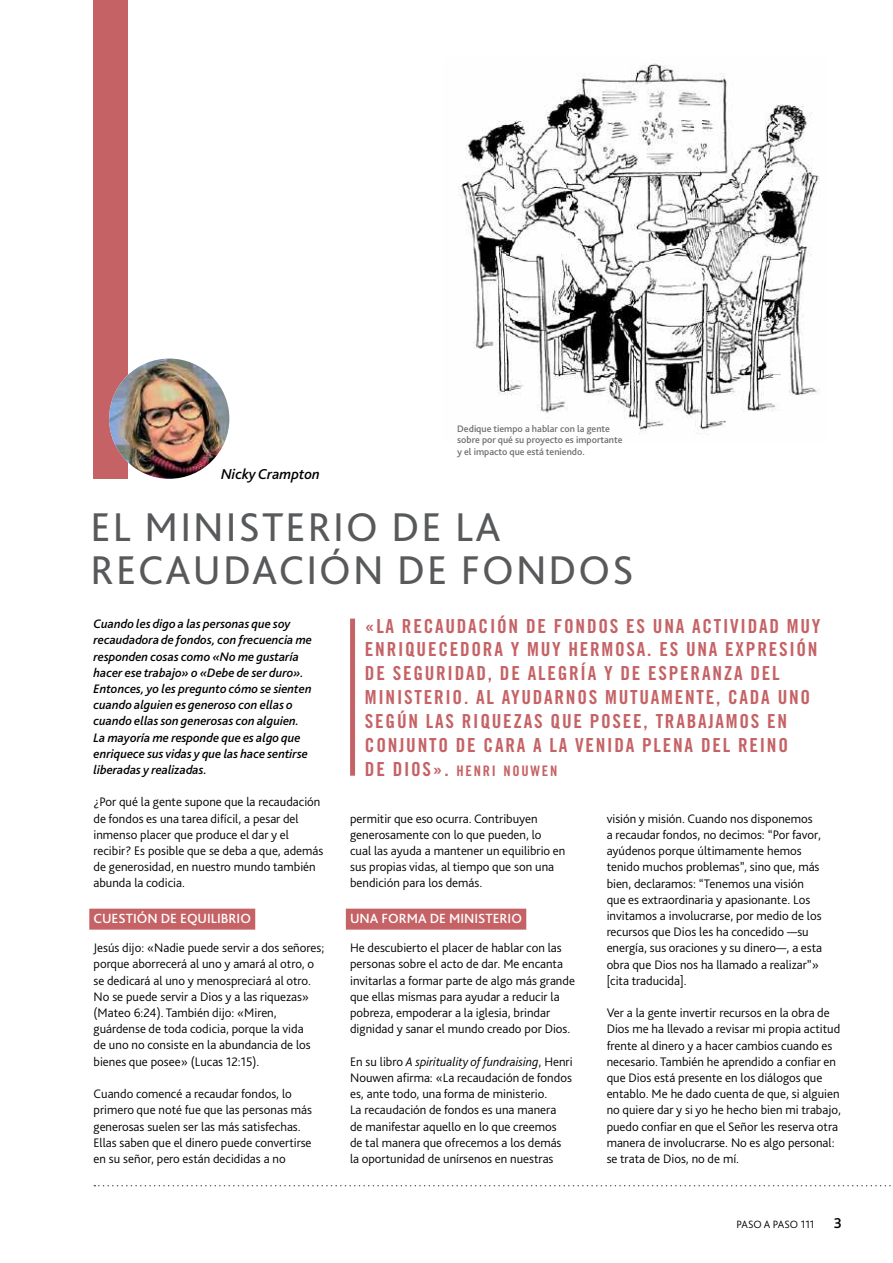
<style>
.page{position:relative;width:893px;height:1263px;background:#fff}
.page>*{position:absolute;margin:0;border:0;box-sizing:border-box;transform-origin:0 0}
.t1{font:42px/43.5px "Bliss Pro";letter-spacing:.05em;color:#58595b}
.t2{font:19.35px/23.9px "Trade Gothic Bold Cond Twenty";letter-spacing:.09em;color:#c56265}
.t3{font:italic 500 15px "Bliss Pro";color:#000}
.t4{font:500 15px "Bliss Pro";color:#000}
.t5{font:14.55px "Trade Gothic Bold Cond Twenty";letter-spacing:.12em;color:#c56265}
.t6{font:500 13.95px "Bliss Pro";color:#fff}
.t7{font:300 12.9px/16.2px "Bliss Pro";color:#000}
.t8{font:italic 500 12.9px/16.2px "Bliss Pro";color:#000}
.t9{font:300 11.1px "Bliss Pro";color:#000}
.t10{font:500 9.9px/11.4px "Bliss Pro";color:#6d6e71}
.s1{font-size:19.35px}
.s2{font-style:italic}
</style>
<div class="page">
<svg style="left:94px;top:1185px;width:797px;height:1px"></svg>
<div style="left:89px;top:909px;width:166px;height:21px;background:#c56265"></div>
<div style="left:346px;top:909px;width:180px;height:21px;background:#c56265"></div>
<div style="left:94px;top:0;width:34px;height:479px;background:#c56265"></div>
<img style="left:109px;top:359px;width:120px;height:120px;border-radius:60px">
<div style="left:350px;top:619px;width:5px;height:157px;background:#c56265"></div>
<img style="left:458px;top:63px;width:362px;height:372px">
<p class="t3" style="left:221px;top:464px;width:100px">Nicky Crampton</p>
<p class="t10" style="left:457px;top:423px;width:167px">Dedique tiempo a hablar con la gente sobre por qué su proyecto es importante y el impacto que está teniendo.</p>
<h1 class="t1" style="left:91px;top:504px;width:545px">EL MINISTERIO DE LA<br>RECAUDACIÓN DE FONDOS</h1>
<p class="t8" style="left:94px;top:616px;width:220px">Cuando les digo a las personas que soy recaudadora de fondos, con frecuencia me responden cosas como «No me gustaría hacer ese trabajo» o «Debe de ser duro».<br>Entonces, yo les pregunto cómo se sienten cuando alguien es generoso con ellas o cuando ellas son generosas con alguien.<br>La mayoría me responde que es algo que enriquece sus vidas y que las hace sentirse liberadas y realizadas.</p>
<p class="t7" style="left:94px;top:794px;width:231px">¿Por qué la gente supone que la recaudación de fondos es una tarea difícil, a pesar del inmenso placer que produce el dar y el recibir? Es posible que se deba a que, además de generosidad, en nuestro mundo también abunda la codicia.</p>
<p class="t6" style="left:94px;top:910px;width:159px">CUESTIÓN DE EQUILIBRIO</p>
<p class="t7" style="left:94px;top:939px;width:232px">Jesús dijo: «Nadie puede servir a dos señores; porque aborrecerá al uno y amará al otro, o se dedicará al uno y menospreciará al otro.<br>No se puede servir a Dios y a las riquezas» (Mateo 6:24). También dijo: «Miren, guárdense de toda codicia, porque la vida<br>de uno no consiste en la abundancia de los bienes que posee» (Lucas 12:15).</p>
<p class="t7" style="left:94px;top:1085px;width:220px">Cuando comencé a recaudar fondos, lo primero que noté fue que las personas más generosas suelen ser las más satisfechas.<br>Ellas saben que el dinero puede convertirse en su señor, pero están decididas a no</p>
<p class="t2" style="left:365px;top:614px;width:457px">«LA RECAUDACIÓN DE FONDOS ES UNA ACTIVIDAD MUY ENRIQUECEDORA Y MUY HERMOSA. ES UNA EXPRESIÓN DE SEGURIDAD, DE ALEGRÍA Y DE ESPERANZA DEL MINISTERIO. AL AYUDARNOS MUTUAMENTE, CADA UNO SEGÚN LAS RIQUEZAS QUE POSEE, TRABAJAMOS EN CONJUNTO DE CARA A LA VENIDA PLENA DEL REINO</p>
<p class="t5" style="left:365px;top:762px;width:194px"><span class="s1">DE DIOS».</span> HENRI NOUWEN</p>
<p class="t7" style="left:350px;top:810px;width:217px">permitir que eso ocurra. Contribuyen generosamente con lo que pueden, lo cual las ayuda a mantener un equilibrio en sus propias vidas, al tiempo que son una bendición para los demás.</p>
<p class="t6" style="left:350px;top:910px;width:173px">UNA FORMA DE MINISTERIO</p>
<p class="t7" style="left:350px;top:939px;width:226px">He descubierto el placer de hablar con las personas sobre el acto de dar. Me encanta invitarlas a formar parte de algo más grande que ellas mismas para ayudar a reducir la pobreza, empoderar a la iglesia, brindar dignidad y sanar el mundo creado por Dios.</p>
<p class="t7" style="left:350px;top:1053px;width:224px">En su libro <span class="s2">A spirituality of fundraising</span>, Henri Nouwen afirma: «La recaudación de fondos es, ante todo, una forma de ministerio.<br>La recaudación de fondos es una manera<br>de manifestar aquello en lo que creemos<br>de tal manera que ofrecemos a los demás la oportunidad de unírsenos en nuestras</p>
<p class="t7" style="left:607px;top:810px;width:217px">visión y misión. Cuando nos disponemos<br>a recaudar fondos, no decimos: “Por favor, ayúdenos porque últimamente hemos tenido muchos problemas”, sino que, más bien, declaramos: “Tenemos una visión que es extraordinaria y apasionante. Los invitamos a involucrarse, por medio de los recursos que Dios les ha concedido —su energía, sus oraciones y su dinero—, a esta obra que Dios nos ha llamado a realizar”» [cita traducida].</p>
<p class="t7" style="left:607px;top:1004px;width:236px">Ver a la gente invertir recursos en la obra de Dios me ha llevado a revisar mi propia actitud frente al dinero y a hacer cambios cuando es necesario. También he aprendido a confiar en que Dios está presente en los diálogos que entablo. Me he dado cuenta de que, si alguien no quiere dar y si yo he hecho bien mi trabajo, puedo confiar en que el Señor les reserva otra manera de involucrarse. No es algo personal: se trata de Dios, no de mí.</p>
<p class="t9" style="left:737px;top:1217px;width:79px">PASO A PASO 111</p>
<p class="t4" style="left:834px;top:1213px;width:10px">3</p>
</div>
